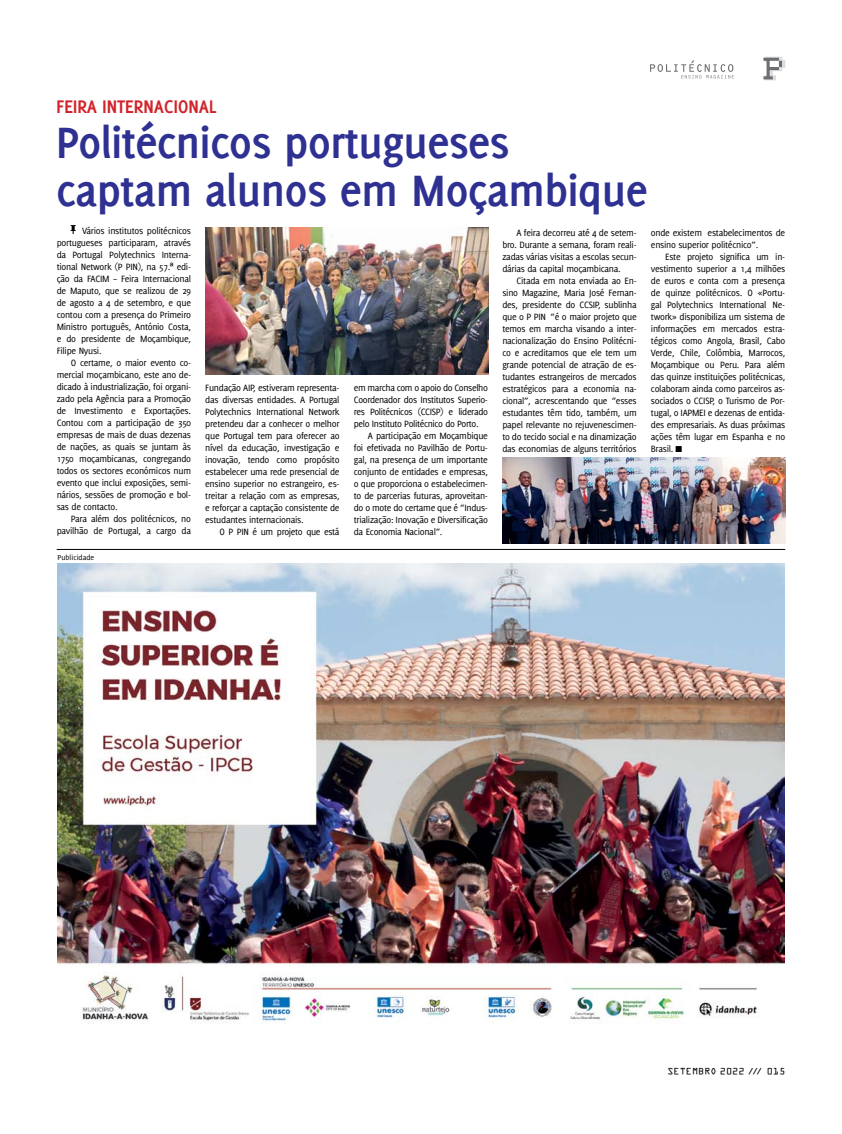
<style>
.page{position:relative;width:842px;height:1134px;background:#fff}
.page>*{position:absolute;margin:0;border:0;box-sizing:border-box;transform-origin:0 0}
.t1{font:700 48px/48px "Delicious";letter-spacing:-.02em;color:#2e3092}
.t2{font:700 20px "Delicious";color:#d2232a}
.t3{font:10px/12px "Delicious";letter-spacing:-.03em;color:#000;text-align:justify}
.t4{font:10px "OCR Aby BT";color:#000}
.t5{font:8px "Delicious";color:#000}
.s1{font-family:"Icon Bit Two"}
.s2{font-family:"Arial"}
.s3{font-family:"Icon Bit One"}
</style>
<div class="page">
<svg style="left:650px;top:61px;width:84px;height:18px"></svg>
<svg style="left:763px;top:56px;width:23px;height:25px"></svg>
<hr style="left:57px;top:549px;width:728px;height:1px;background:#000">
<img style="left:58px;top:563px;width:727px;height:461px">
<img style="left:502px;top:458px;width:283px;height:85px">
<img style="left:205px;top:227px;width:283px;height:148px">
<h2 class="t2" style="left:56px;top:95px;width:153px">Fei ra Internacional</h2>
<h1 class="t1" style="left:56px;top:118px;width:593px">Politécnicos portugueses captam alunos em M oçambique</h1>
<p class="t3" style="left:57px;top:225px;width:136px;text-indent:14px"><span class="s1">6</span> Vários institutos politécnicos portugueses participaram, através da Portugal Polytechnics Interna&shy;tional Network (P PIN), na 57.<span class="s2">ª</span> edi&shy;ção da FACIM – Feira Internacional de Maputo, que se realizou de 29 de agosto a 4 de setembro, e que contou com a presença do Primeiro Ministro português, António Costa, e do presidente de Moçambique, Filipe Nyusi.</p>
<p class="t3" style="left:57px;top:357px;width:136px;text-indent:14px">O certame, o maior evento co&shy;mercial moçambicano, este ano de&shy;dicado à industrialização, foi organi&shy;zado pela Agência para a Promoção de Investimento e Exportações.<br>Contou com a participação de 350 empresas de mais de duas dezenas de nações, as quais se juntam às 1750 moçambicanas, congregando todos os sectores económicos num evento que inclui exposições, semi&shy;nários, sessões de promoção e bol&shy;sas de contacto.</p>
<p class="t3" style="left:57px;top:513px;width:136px;text-align:right">Para além dos politécnicos, no pavilhão de Portugal, a cargo da</p>
<p class="t5" style="left:58px;top:553px;width:38px">Publicidade</p>
<p class="t3" style="left:205px;top:381px;width:136px">Fundação AIP, estiveram representa&shy;das diversas entidades. A Portugal Polytechnics International Network pretendeu dar a conhecer o melhor que Portugal tem para oferecer ao nível da educação, investigação e inovação, tendo como propósito estabelecer uma rede presencial de ensino superior no estrangeiro, es&shy;treitar a relação com as empresas, e reforçar a captação consistente de estudantes internacionais.</p>
<p class="t3" style="left:219px;top:525px;width:122px">O P PIN é um projeto que está</p>
<p class="t3" style="left:354px;top:381px;width:136px">em marcha com o apoio do Conselho</p>
<p class="t3" style="left:354px;top:393px;width:136px">Coordenador dos Institutos Superio-</p>
<p class="t3" style="left:354px;top:405px;width:136px">res Politécnicos (CCISP) e liderado</p>
<p class="t3" style="left:354px;top:417px;width:126px">pelo Instituto Politécnico do Porto.</p>
<p class="t3" style="left:368px;top:429px;width:121px">A participação em Moçambique</p>
<p class="t3" style="left:354px;top:441px;width:136px">foi efetivada no Pavilhão de Portu-</p>
<p class="t3" style="left:354px;top:453px;width:136px">gal, na presença de um importante</p>
<p class="t3" style="left:354px;top:465px;width:136px">conjunto de entidades e empresas,</p>
<p class="t3" style="left:354px;top:477px;width:136px">o que proporciona o estabelecimen-</p>
<p class="t3" style="left:354px;top:489px;width:136px">to de parcerias futuras, aproveitan-</p>
<p class="t3" style="left:354px;top:501px;width:136px">do o mote do certame que é “Indus-</p>
<p class="t3" style="left:354px;top:513px;width:136px">trialização: Inovação e Diversificação</p>
<p class="t3" style="left:354px;top:525px;width:90px">da Economia Nacional”.</p>
<p class="t3" style="left:502px;top:227px;width:136px;text-indent:14px">A feira decorreu até 4 de setem&shy;bro. Durante a semana, foram reali&shy;zadas várias visitas a escolas secun&shy;dárias da capital moçambicana.</p>
<p class="t3" style="left:502px;top:275px;width:136px;text-indent:14px">Citada em nota enviada ao En&shy;sino Magazine, Maria José Fernan&shy;des, presidente do CCSIP, sublinha que o P PIN “é o maior projeto que temos em marcha visando a inter&shy;nacionalização do Ensino Politécni&shy;co e acreditamos que ele tem um grande potencial de atração de es&shy;tudantes estrangeiros de mercados estratégicos para a economia na&shy;cional”, acrescentando que “esses estudantes têm tido, também, um papel relevante no rejuvenescimen&shy;to do tecido social e na dinamização das economias de alguns territórios</p>
<p class="t3" style="left:651px;top:227px;width:136px">onde existem estabelecimentos de ensino superior politécnico”.</p>
<p class="t3" style="left:651px;top:251px;width:136px;text-indent:14px">Este projeto significa um in&shy;vestimento superior a 1,4 milhões de euros e conta com a presença de quinze politécnicos. O «Portu&shy;gal Polytechnics International Ne&shy;twork» disponibiliza um sistema de informações em mercados estra&shy;tégicos como Angola, Brasil, Cabo Verde, Chile, Colômbia, Marrocos, Moçambique ou Peru. Para além das quinze instituições politécnicas, colaboram ainda como parceiros as&shy;sociados o CCISP, o Turismo de Por&shy;tugal, o IAPMEI e dezenas de entida&shy;des empresariais. As duas próximas ações têm lugar em Espanha e no Brasil. <span class="s3">K</span></p>
<p class="t4" style="left:667px;top:1065px;width:119px">SETEMBRO 2022 /// 015</p>
</div>
